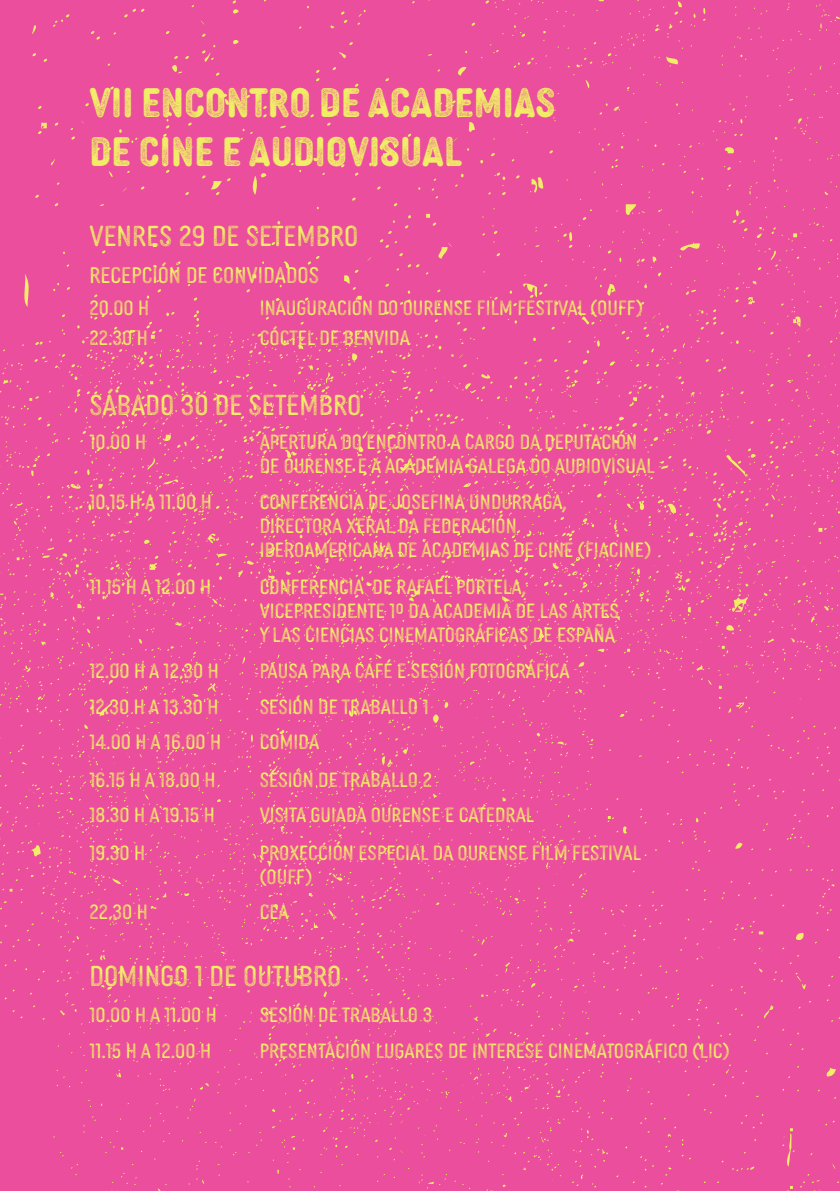
<style>
.page{position:relative;width:840px;height:1191px;background:#fff}
.page>*{position:absolute;margin:0;border:0;box-sizing:border-box;transform-origin:0 0}
.t1{font:700 40px/48px "Diazo MVB Rough 1 Cond";color:#f1ed66}
.t2{font:28px "Diazo MVB Rough 1 Cond";color:#f1ed66}
.t3{font:22px "Diazo MVB Rough 1 Cond";color:#f1ed66}
.t4{font:20px/24px "Diazo MVB Rough 1 Cond";color:#f1ed66}
</style>
<div class="page">
<div style="left:0;top:0;width:839px;height:1191px;background:#eb4e9c"></div>
<h1 class="t1" style="left:89px;top:75px;width:467px">VII ENCONTRO DE ACADEMIAS<br>DE CINE E AUDIOVISUAL</h1>
<h2 class="t2" style="left:89px;top:215px;width:270px">VENRES 29 DE SETEMBRO</h2>
<p class="t3" style="left:89px;top:259px;width:231px">RECEPCIÓN DE CONVIDADOS</p>
<p class="t4" style="left:89px;top:294px;width:61px">20.00 H</p>
<p class="t4" style="left:259px;top:294px;width:384px">INAUGURACIÓN DO OURENSE FILM FESTIVAL (OUFF)</p>
<p class="t4" style="left:89px;top:325px;width:60px">22.30 H</p>
<p class="t4" style="left:259px;top:325px;width:152px">CÓCTEL DE BENVIDA</p>
<h2 class="t2" style="left:89px;top:384px;width:273px">SÁBADO 30 DE SETEMBRO</h2>
<p class="t4" style="left:89px;top:428px;width:58px">10.00 H</p>
<p class="t4" style="left:259px;top:429px;width:396px">APERTURA DO ENCONTRO A CARGO DA DEPUTACIÓN<br>DE OURENSE E A ACADEMIA GALEGA DO AUDIOVISUAL</p>
<p class="t4" style="left:89px;top:488px;width:124px">10.15 H A 11.00 H</p>
<p class="t4" style="left:259px;top:488px;width:393px">CONFERENCIA DE JOSEFINA UNDURRAGA,<br>DIRECTORA XERAL DA FEDERACIÓN<br>IBEROAMERICANA DE ACADEMIAS DE CINE (FIACINE)</p>
<p class="t4" style="left:89px;top:573px;width:123px">11.15 H A 12.00 H</p>
<p class="t4" style="left:259px;top:573px;width:360px">CONFERENCIA DE RAFAEL PORTELA,<br>VICEPRESIDENTE 1º DA ACADEMIA DE LAS ARTES<br>Y LAS CIENCIAS CINEMATOGRÁFICAS DE ESPAÑA</p>
<p class="t4" style="left:89px;top:657px;width:131px">12.00 H A 12.30 H</p>
<p class="t4" style="left:259px;top:657px;width:311px">PAUSA PARA CAFÉ E SESIÓN FOTOGRÁFICA</p>
<p class="t4" style="left:89px;top:693px;width:131px">12.30 H A 13.30 H</p>
<p class="t4" style="left:259px;top:693px;width:170px">SESIÓN DE TRABALLO 1</p>
<p class="t4" style="left:89px;top:728px;width:133px">14.00 H A 16.00 H</p>
<p class="t4" style="left:259px;top:728px;width:61px">COMIDA</p>
<p class="t4" style="left:89px;top:766px;width:127px">16.15 H A 18.00 H</p>
<p class="t4" style="left:259px;top:766px;width:174px">SESIÓN DE TRABALLO 2</p>
<p class="t4" style="left:89px;top:801px;width:127px">18.30 H A 19.15 H</p>
<p class="t4" style="left:259px;top:801px;width:276px">VISITA GUIADA OURENSE E CATEDRAL</p>
<p class="t4" style="left:89px;top:839px;width:57px">19.30 H</p>
<p class="t4" style="left:259px;top:839px;width:383px">PROXECCIÓN ESPECIAL DA OURENSE FILM FESTIVAL (OUFF)</p>
<p class="t4" style="left:89px;top:898px;width:60px">22.30 H</p>
<p class="t4" style="left:259px;top:898px;width:31px">CEA</p>
<h2 class="t2" style="left:89px;top:955px;width:253px">DOMINGO 1 DE OUTUBRO</h2>
<p class="t4" style="left:89px;top:1001px;width:129px">10.00 H A 11.00 H</p>
<p class="t4" style="left:259px;top:1001px;width:174px">SESIÓN DE TRABALLO 3</p>
<p class="t4" style="left:89px;top:1037px;width:123px">11.15 H A 12.00 H</p>
<p class="t4" style="left:259px;top:1037px;width:471px">PRESENTACIÓN LUGARES DE INTERESE CINEMATOGRÁFICO (LIC)</p>
</div>
